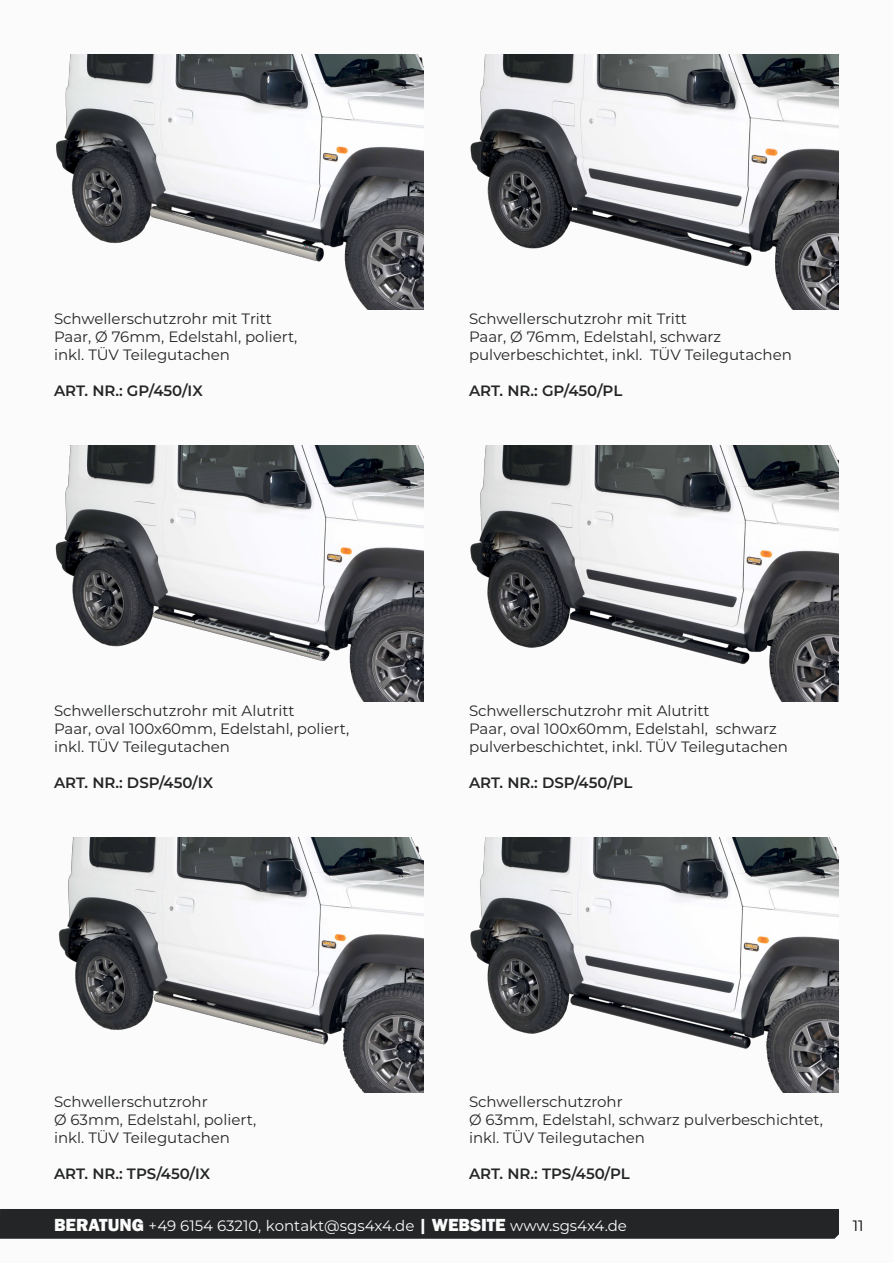
<style>
.page{position:relative;width:893px;height:1263px;background:#fbfbfb}
.page>*{position:absolute;margin:0;border:0;box-sizing:border-box;transform-origin:0 0}
.t1{font:15px/18px "Montserrat";color:#242526}
.t2{font:600 15px "Montserrat";color:#242526}
.t3{font:15px "Montserrat";color:#fbfbfb}
.t4{font:15px "Montserrat";color:#000}
.s1{font-family:"Franklin Gothic";font-weight:800;font-size:18px}
</style>
<div class="page">
<div style="left:0;top:1209px;width:839px;height:30px;background:#242526"></div>
<img style="left:56px;top:54px;width:368px;height:255px">
<img style="left:470px;top:54px;width:369px;height:255px">
<img style="left:55px;top:446px;width:369px;height:255px">
<img style="left:470px;top:446px;width:369px;height:255px">
<img style="left:58px;top:838px;width:366px;height:255px">
<img style="left:470px;top:838px;width:369px;height:255px">
<p class="t1" style="left:54px;top:309px;width:245px">Schwellerschutzrohr mit Tritt<br>Paar, Ø 76mm, Edelstahl, poliert, inkl. TÜV Teilegutachen</p>
<p class="t2" style="left:54px;top:380px;width:150px">ART. NR.: GP/450/IX</p>
<p class="t1" style="left:469px;top:309px;width:324px">Schwellerschutzrohr mit Tritt<br>Paar, Ø 76mm, Edelstahl, schwarz pulverbeschichtet, inkl. TÜV Teilegutachen</p>
<p class="t2" style="left:469px;top:380px;width:155px">ART. NR.: GP/450/PL</p>
<p class="t1" style="left:54px;top:701px;width:297px">Schwellerschutzrohr mit Alutritt<br>Paar, oval 100x60mm, Edelstahl, poliert, inkl. TÜV Teilegutachen</p>
<p class="t2" style="left:54px;top:771px;width:161px">ART. NR.: DSP/450/IX</p>
<p class="t1" style="left:469px;top:701px;width:321px">Schwellerschutzrohr mit Alutritt<br>Paar, oval 100x60mm, Edelstahl, schwarz pulverbeschichtet, inkl. TÜV Teilegutachen</p>
<p class="t2" style="left:469px;top:771px;width:165px">ART. NR.: DSP/450/PL</p>
<p class="t1" style="left:54px;top:1092px;width:204px">Schwellerschutzrohr<br>Ø 63mm, Edelstahl, poliert, inkl. TÜV Teilegutachen</p>
<p class="t2" style="left:54px;top:1163px;width:158px">ART. NR.: TPS/450/IX</p>
<p class="t1" style="left:469px;top:1092px;width:355px">Schwellerschutzrohr<br>Ø 63mm, Edelstahl, schwarz pulverbeschichtet, inkl. TÜV Teilegutachen</p>
<p class="t2" style="left:469px;top:1163px;width:162px">ART. NR.: TPS/450/PL</p>
<p class="t3" style="left:54px;top:1215px;width:574px"><span class="s1">BERATUNG</span> +49 6154 63210, kontakt@sgs4x4.de <span class="s1">| WEBSITE</span> www.sgs4x4.de</p>
<p class="t4" style="left:853px;top:1215px;width:12px">11</p>
</div>
